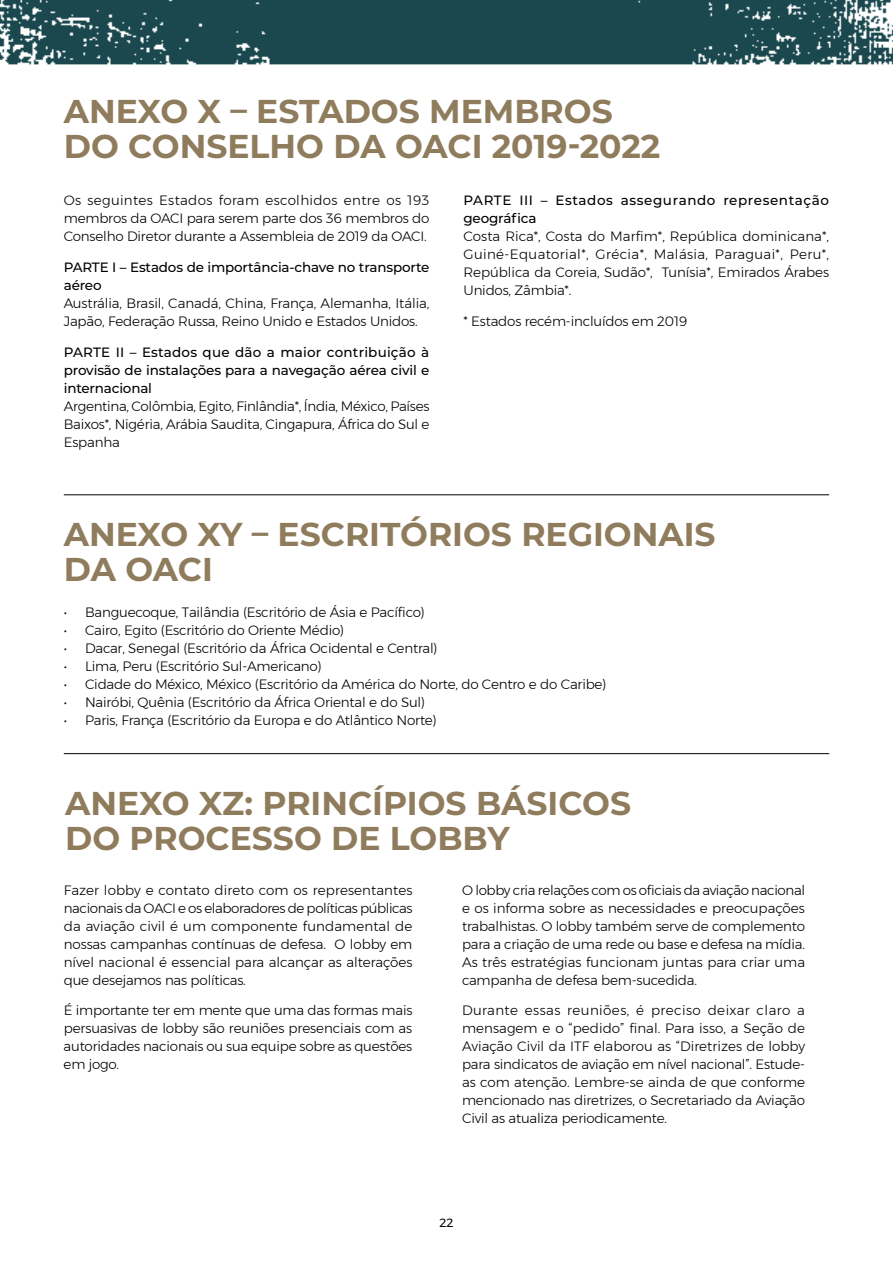
<style>
.page{position:relative;width:893px;height:1263px;background:#fff}
.page>*{position:absolute;margin:0;border:0;box-sizing:border-box;transform-origin:0 0}
.t1{font:700 33px/34.5px "Montserrat";color:#8f7c5c}
.t2{font:300 13.5px/18px "Montserrat";letter-spacing:-.015em;color:#000;text-align:justify}
.t3{font:500 13.5px/18px "Montserrat";letter-spacing:-.01em;color:#000}
.t4{font:500 13.5px/18px "Montserrat";letter-spacing:.045em;color:#000}
.t5{font:12px "Montserrat";color:#000}
</style>
<div class="page">
<img style="left:0;top:0;width:893px;height:65px">
<hr style="left:64px;top:494px;width:765px;height:1px;background:#000">
<hr style="left:64px;top:753px;width:765px;height:1px;background:#000">
<h1 class="t1" style="left:64px;top:92px;width:598px">ANEXO X – ESTADOS MEMBROS<br>DO CONSELHO DA OACI 2019-2022</h1>
<p class="t2" style="left:64px;top:191px;width:367px">Os seguintes Estados foram escolhidos entre os 193 membros da OACI para serem parte dos 36 membros do Conselho Diretor durante a Assembleia de 2019 da OACI.</p>
<p class="t3" style="left:64px;top:258px;width:367px">PARTE I – Estados de importância-chave no transporte aéreo</p>
<p class="t2" style="left:64px;top:294px;width:367px">Austrália, Brasil, Canadá, China, França, Alemanha, Itália,<br>Japão, Federação Russa, Reino Unido e Estados Unidos.</p>
<p class="t3" style="left:64px;top:342px;width:367px;text-align:justify">PARTE II – Estados que dão a maior contribuição à provisão de instalações para a navegação aérea civil e internacional</p>
<p class="t2" style="left:64px;top:397px;width:367px">Argentina, Colômbia, Egito, Finlândia*, Índia, México, Países Baixos*, Nigéria, Arábia Saudita, Cingapura, África do Sul e Espanha</p>
<p class="t4" style="left:463px;top:191px;width:367px">PARTE III – Estados assegurando representação geográfica</p>
<p class="t2" style="left:463px;top:227px;width:367px">Costa Rica*, Costa do Marfim*, República dominicana*, Guiné-Equatorial*, Grécia*, Malásia, Paraguai*, Peru*, República da Coreia, Sudão*, Tunísia*, Emirados Árabes Unidos, Zâmbia*.</p>
<p class="t2" style="left:463px;top:312px;width:225px">* Estados recém-incluídos em 2019</p>
<h1 class="t1" style="left:64px;top:516px;width:653px">ANEXO XY – ESCRITÓRIOS REGIONAIS<br>DA OACI</h1>
<p class="t2" style="left:64px;top:603px;width:363px">• Banguecoque, Tailândia (Escritório de Ásia e Pacífico)</p>
<p class="t2" style="left:64px;top:621px;width:282px">• Cairo, Egito (Escritório do Oriente Médio)</p>
<p class="t2" style="left:64px;top:639px;width:375px">• Dacar, Senegal (Escritório da África Ocidental e Central)</p>
<p class="t2" style="left:64px;top:657px;width:259px">• Lima, Peru (Escritório Sul-Americano)</p>
<p class="t2" style="left:64px;top:675px;width:544px">• Cidade do México, México (Escritório da América do Norte, do Centro e do Caribe)</p>
<p class="t2" style="left:64px;top:693px;width:363px">• Nairóbi, Quênia (Escritório da África Oriental e do Sul)</p>
<p class="t2" style="left:64px;top:711px;width:374px">• Paris, França (Escritório da Europa e do Atlântico Norte)</p>
<h1 class="t1" style="left:65px;top:784px;width:567px">ANEXO XZ: PRINCÍPIOS BÁSICOS<br>DO PROCESSO DE LOBBY</h1>
<p class="t2" style="left:462px;top:881px;width:345px">O lobby cria relações com os oficiais da aviação nacional e os informa sobre as necessidades e preocupações trabalhistas. O lobby também serve de complemento para a criação de uma rede ou base e defesa na mídia.<br>As três estratégias funcionam juntas para criar uma campanha de defesa bem-sucedida.</p>
<p class="t2" style="left:462px;top:1001px;width:345px">Durante essas reuniões, é preciso deixar claro a mensagem e o “pedido” final. Para isso, a Seção de Aviação Civil da ITF elaborou as “Diretrizes de lobby para sindicatos de aviação em nível nacional”. Estude&shy;as com atenção. Lembre-se ainda de que conforme mencionado nas diretrizes, o Secretariado da Aviação Civil as atualiza periodicamente.</p>
<p class="t2" style="left:64px;top:881px;width:350px">Fazer lobby e contato direto com os representantes nacionais da OACI e os elaboradores de políticas públicas da aviação civil é um componente fundamental de nossas campanhas contínuas de defesa. O lobby em nível nacional é essencial para alcançar as alterações que desejamos nas políticas.</p>
<p class="t2" style="left:64px;top:1001px;width:350px">É importante ter em mente que uma das formas mais persuasivas de lobby são reuniões presenciais com as autoridades nacionais ou sua equipe sobre as questões em jogo.</p>
<p class="t5" style="left:440px;top:1213px;width:15px">22</p>
</div>
